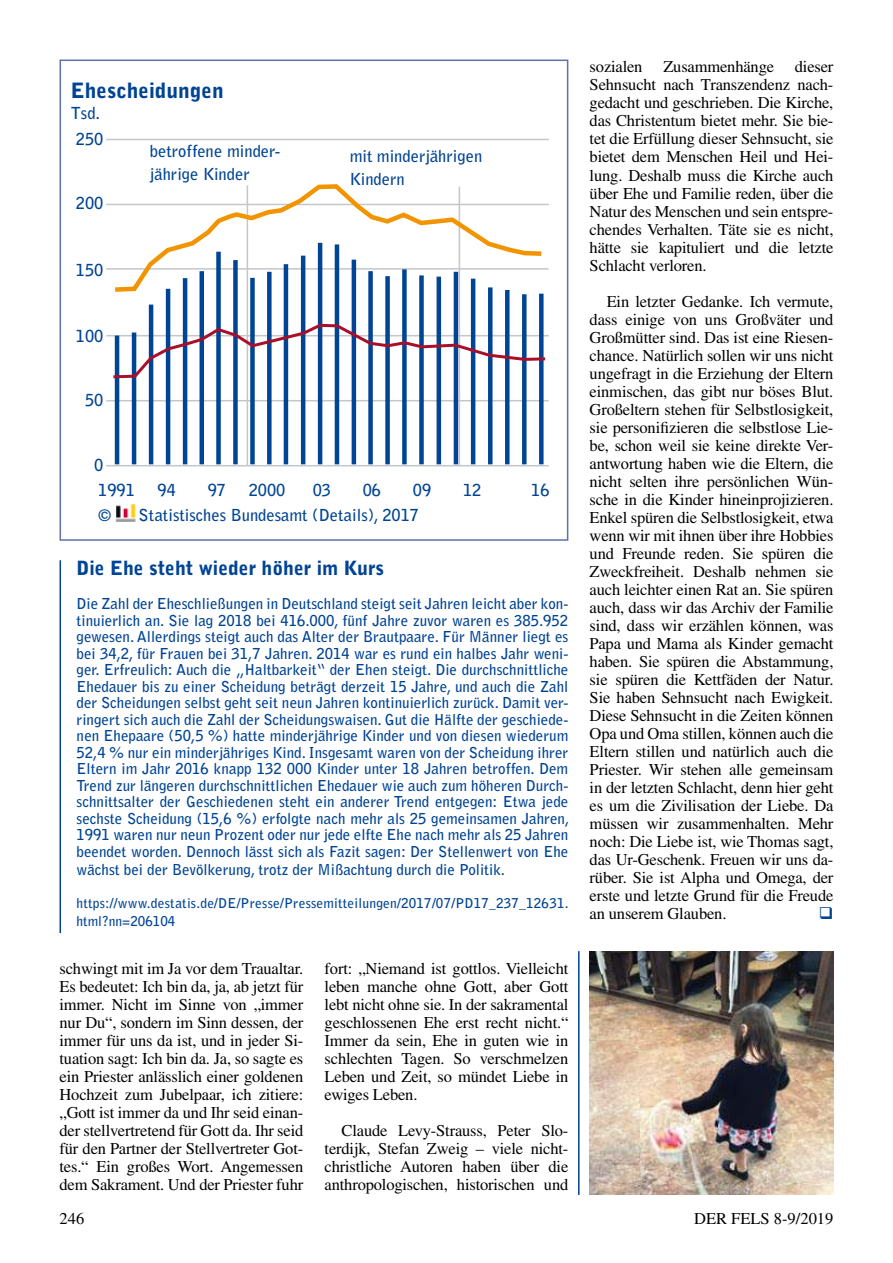
<style>
.page{position:relative;width:893px;height:1263px;background:#fff}
.page>*{position:absolute;margin:0;border:0;box-sizing:border-box;transform-origin:0 0}
.t1{font:900 21px "Bell Gothic Std";color:#004494}
.t2{font:900 19.5px "Bell Gothic Std";color:#004494}
.t3{font:16.5px/18px "Times";letter-spacing:-.01em;color:#000;text-align:justify}
.t4{font:700 16.5px/22.2px "Bell Gothic Std";color:#004494}
.t5{font:700 15px/16.5px "Bell Gothic Std";color:#004494;text-align:justify}
.t6{font:700 13.5px/18px "Bell Gothic Std";letter-spacing:.015em;color:#004494}
</style>
<div class="page">
<img style="left:590px;top:951px;width:243px;height:244px">
<hr style="left:106px;top:139px;width:443px;height:1px;background:#c5c6c8">
<hr style="left:106px;top:204px;width:443px;height:1px;background:#c5c6c8">
<hr style="left:106px;top:268px;width:443px;height:2px;background:#c5c6c8">
<hr style="left:106px;top:335px;width:443px;height:1px;background:#c5c6c8">
<hr style="left:106px;top:400px;width:443px;height:1px;background:#c5c6c8">
<hr style="left:106px;top:465px;width:443px;height:1px;background:#c5c6c8">
<hr style="left:247px;top:185px;width:1px;height:280px;background:#c5c6c8">
<hr style="left:459px;top:186px;width:1px;height:280px;background:#c5c6c8">
<hr style="left:115px;top:336px;width:4px;height:128px;background:#004494">
<hr style="left:132px;top:332px;width:4px;height:132px;background:#004494">
<hr style="left:149px;top:305px;width:4px;height:159px;background:#004494">
<hr style="left:166px;top:289px;width:4px;height:175px;background:#004494">
<hr style="left:183px;top:278px;width:4px;height:186px;background:#004494">
<hr style="left:200px;top:271px;width:4px;height:193px;background:#004494">
<div style="left:216px;top:252px;width:5px;height:212px;background:#004494"></div>
<div style="left:233px;top:260px;width:5px;height:204px;background:#004494"></div>
<div style="left:250px;top:278px;width:5px;height:186px;background:#004494"></div>
<div style="left:267px;top:272px;width:5px;height:192px;background:#004494"></div>
<hr style="left:284px;top:264px;width:4px;height:200px;background:#004494">
<hr style="left:301px;top:256px;width:4px;height:208px;background:#004494">
<hr style="left:318px;top:243px;width:4px;height:221px;background:#004494">
<hr style="left:335px;top:244px;width:4px;height:220px;background:#004494">
<hr style="left:352px;top:260px;width:4px;height:204px;background:#004494">
<div style="left:368px;top:271px;width:5px;height:193px;background:#004494"></div>
<div style="left:385px;top:276px;width:5px;height:188px;background:#004494"></div>
<div style="left:402px;top:269px;width:5px;height:195px;background:#004494"></div>
<div style="left:419px;top:275px;width:5px;height:189px;background:#004494"></div>
<hr style="left:437px;top:277px;width:4px;height:187px;background:#004494">
<hr style="left:454px;top:272px;width:4px;height:192px;background:#004494">
<hr style="left:471px;top:279px;width:4px;height:185px;background:#004494">
<hr style="left:488px;top:287px;width:4px;height:177px;background:#004494">
<div style="left:505px;top:290px;width:5px;height:174px;background:#004494"></div>
<div style="left:522px;top:294px;width:5px;height:170px;background:#004494"></div>
<div style="left:539px;top:294px;width:5px;height:170px;background:#004494"></div>
<svg style="left:110px;top:322px;width:438px;height:58px"></svg>
<svg style="left:110px;top:184px;width:436px;height:110px"></svg>
<div style="left:60px;top:60px;width:508px;height:481px;border:2px solid #5f70af"></div>
<img style="left:116px;top:504px;width:19px;height:17px">
<hr style="left:60px;top:560px;width:1px;height:373px;background:#004494">
<hr style="left:578px;top:951px;width:2px;height:244px;background:#004494">
<p class="t1" style="left:71px;top:78px;width:154px">Ehescheidungen</p>
<p class="t4" style="left:71px;top:100px;width:34px;line-height:25.8px;text-align:center">Tsd.<br>250</p>
<p class="t4" style="left:150px;top:140px;width:132px">betroffene minder&shy;jährige Kinder</p>
<p class="t4" style="left:350px;top:145px;width:134px">mit minderjährigen<br>Kindern</p>
<p class="t4" style="left:76px;top:192px;width:29px">200</p>
<p class="t4" style="left:76px;top:258px;width:29px">150</p>
<p class="t4" style="left:76px;top:325px;width:29px">100</p>
<p class="t4" style="left:85px;top:389px;width:20px">50</p>
<p class="t4" style="left:94px;top:452px;width:42px;line-height:25px">0<br>1991</p>
<p class="t4" style="left:158px;top:478px;width:20px">94</p>
<p class="t4" style="left:208px;top:478px;width:20px">97</p>
<p class="t4" style="left:249px;top:478px;width:38px">2000</p>
<p class="t4" style="left:313px;top:478px;width:20px">03</p>
<p class="t4" style="left:363px;top:478px;width:20px">06</p>
<p class="t4" style="left:413px;top:478px;width:20px">09</p>
<p class="t4" style="left:463px;top:478px;width:20px">12</p>
<p class="t4" style="left:531px;top:478px;width:20px">16</p>
<p class="t4" style="left:98px;top:504px;width:15px">©</p>
<p class="t4" style="left:139px;top:504px;width:282px">Statistisches Bundesamt (Details), 2017</p>
<p class="t2" style="left:77px;top:556px;width:309px">Die Ehe steht wieder höher im Kurs</p>
<p class="t5" style="left:77px;top:595px;width:494px">Die Zahl der Eheschließungen in Deutschland steigt seit Jahren leicht aber kon&shy;tinuierlich an. Sie lag 2018 bei 416.000, fünf Jahre zuvor waren es 385.952 gewesen. Allerdings steigt auch das Alter der Brautpaare. Für Männer liegt es bei 34,2, für Frauen bei 31,7 Jahren. 2014 war es rund ein halbes Jahr weni&shy;ger. Erfreulich: Auch die „H altbarkeit“ der Ehen steigt. Die durchschnittliche Ehedauer bis zu einer Scheidung beträgt derzeit 15 Jahre, und auch die Zahl der Scheidungen selbst geht seit neun Jahren kontinuierlich zurück. Damit ver&shy;ringert sich auch die Zahl der Scheidungswaisen. G ut die H älfte der geschiede&shy;nen Ehepaare (50,5 %) hatte minderjährige Kinder und von diesen wiederum 52,4 % nur ein minderjähriges Kind. I nsgesamt waren von der Scheidung ihrer Eltern im Jahr 2016 knapp 132 000 Kinder unter 18 Jahren betroffen. Dem Trend zur längeren durchschnittlichen Ehedauer wie auch zum höheren Durch&shy;schnittsalter der G eschiedenen steht ein anderer Trend entgegen: Etwa jede sechste Scheidung (15,6 %) erfolgte nach mehr als 25 gemeinsamen Jahren, 1991 waren nur neun Prozent oder nur jede elfte Ehe nach mehr als 25 Jahren beendet worden. Dennoch lässt sich als Fazit sagen: Der Stellenwert von Ehe</p>
<p class="t5" style="left:77px;top:861px;width:430px">wächst bei der Bevölkerung, trotz der Mißachtung durch die Politik.</p>
<p class="t6" style="left:77px;top:894px;width:493px">https://www.destatis.de/DE/Presse/Pressemitteilungen/2017/07/PD17_237_12631. html?nn=206104</p>
<p class="t3" style="left:60px;top:959px;width:245px">schwingt mit im Ja vor dem Traualtar.<br>Es bedeutet: Ich bin da, ja, ab jetzt für immer. Nicht im Sinne von „immer nur Du“, sondern im Sinn dessen, der immer für uns da ist, und in jeder Si&shy;tuation sagt: Ich bin da. Ja, so sagte es ein Priester anlässlich einer goldenen Hochzeit zum Jubelpaar, ich zitiere: „Gott ist immer da und Ihr seid einan&shy;der stellvertretend für Gott da. Ihr seid für den Partner der Stellvertreter Got&shy;tes.“ Ein großes Wort. Angemessen dem Sakrament. Und der Priester fuhr</p>
<p class="t3" style="left:325px;top:959px;width:245px">fort: „Niemand ist gottlos. Vielleicht leben manche ohne Gott, aber Gott lebt nicht ohne sie. In der sakramental geschlossenen Ehe erst recht nicht.“ Immer da sein, Ehe in guten wie in schlechten Tagen. So verschmelzen Leben und Zeit, so mündet Liebe in ewiges Leben.</p>
<p class="t3" style="left:325px;top:1121px;width:245px;text-indent:17px">Claude Levy-Strauss, Peter Slo&shy;terdijk, Stefan Zweig – viele nicht&shy;christliche Autoren haben über die anthropologischen, historischen und</p>
<p class="t3" style="left:590px;top:58px;width:245px;text-indent:205px">dieser Sehnsucht nach Transzendenz nach&shy;gedacht und geschrieben. Die Kirche, das Christentum bietet mehr. Sie bie&shy;tet die Erfüllung dieser Sehnsucht, sie bietet dem Menschen Heil und Hei&shy;lung. Deshalb muss die Kirche auch über Ehe und Familie reden, über die Natur des Menschen und sein entspre&shy;chendes Verhalten. Täte sie es nicht, hätte sie kapituliert und die letzte Schlacht verloren.</p>
<p class="t3" style="left:590px;top:292px;width:245px;text-indent:17px">Ein letzter Gedanke. Ich vermute, dass einige von uns Großväter und Großmütter sind. Das ist eine Riesen&shy;chance. Natürlich sollen wir uns nicht ungefragt in die Erziehung der Eltern einmischen, das gibt nur böses Blut.<br>Großeltern stehen für Selbstlosigkeit, sie personifizieren die selbstlose Lie&shy;be, schon weil sie keine direkte Ver&shy;antwortung haben wie die Eltern, die nicht selten ihre persönlichen Wün&shy;sche in die Kinder hineinprojizieren.<br>Enkel spüren die Selbstlosigkeit, etwa wenn wir mit ihnen über ihre Hobbies und Freunde reden. Sie spüren die Zweckfreiheit. Deshalb nehmen sie auch leichter einen Rat an. Sie spüren auch, dass wir das Archiv der Familie sind, dass wir erzählen können, was Papa und Mama als Kinder gemacht haben. Sie spüren die Abstammung, sie spüren die Kettfäden der Natur.<br>Sie haben Sehnsucht nach Ewigkeit.<br>Diese Sehnsucht in die Zeiten können Opa und Oma stillen, können auch die Eltern stillen und natürlich auch die Priester. Wir stehen alle gemeinsam in der letzten Schlacht, denn hier geht es um die Zivilisation der Liebe. Da müssen wir zusammenhalten. Mehr noch: Die Liebe ist, wie Thomas sagt, das Ur-Geschenk. Freuen wir uns da&shy;rüber. Sie ist Alpha und Omega, der erste und letzte Grund für die Freude an unserem Glauben.</p>
<p class="t3" style="left:590px;top:58px;width:54px">sozialen</p>
<p class="t3" style="left:663px;top:58px;width:112px">Zusammenhänge</p>
<p class="t3" style="left:60px;top:1209px;width:26px">246</p>
<p class="t3" style="left:694px;top:1209px;width:141px">DER FELS 8-9/2019</p>
</div>
